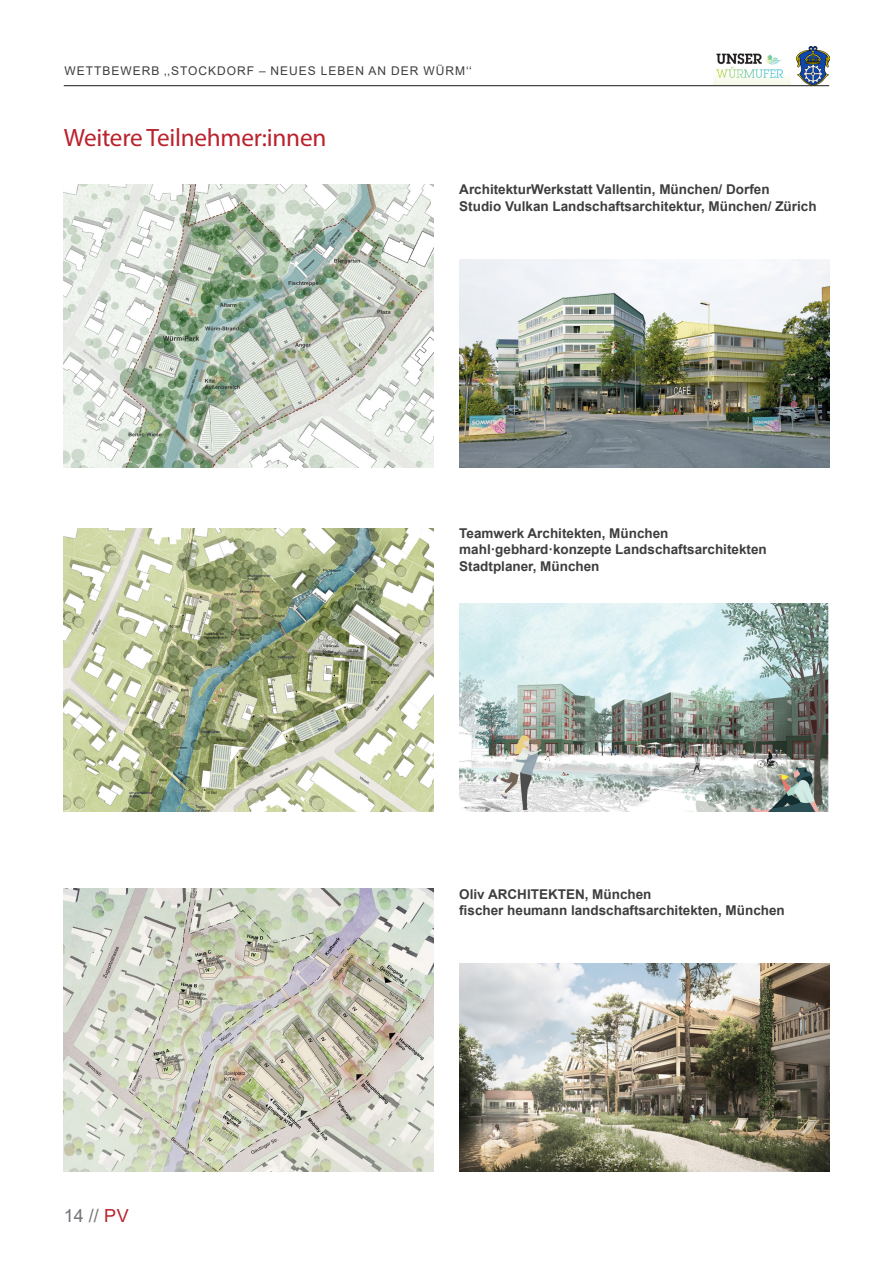
<style>
.page{position:relative;width:893px;height:1263px;background:#fff}
.page>*{position:absolute;margin:0;border:0;box-sizing:border-box;transform-origin:0 0}
.Überschrift2{font:25.2px "Myriad Pro";letter-spacing:-.01em;color:#ba222d}
.t1{font:18px "Arial";color:#727376}
.Unterschrift{font:700 13.5px "Arial";color:#3e3e3f}
.t2{font:12px "Arial";letter-spacing:.085em;color:#3e3e3f}
.s1{color:#ba222d}
</style>
<div class="page">
<hr style="left:64px;top:85px;width:765px;height:1px;background:#3e3e3f">
<img style="left:714px;top:53px;width:77px;height:31px">
<img style="left:796px;top:47px;width:33px;height:38px">
<img style="left:459px;top:259px;width:370px;height:208px">
<img style="left:459px;top:604px;width:370px;height:207px">
<img style="left:459px;top:964px;width:370px;height:208px">
<img style="left:64px;top:184px;width:370px;height:283px">
<img style="left:64px;top:528px;width:370px;height:283px">
<img style="left:64px;top:889px;width:370px;height:283px">
<p class="t2" style="left:64px;top:62px;width:409px">WETTBEWERB ‚‚STOCKDORF – NEUES LEBEN AN DER WÜRM‘‘</p>
<p class="Überschrift2" style="left:64px;top:122px;width:264px">Weitere Teilnehmer:innen</p>
<h2 class="t1" style="left:64px;top:1204px;width:66px">14 // <span class="s1">PV</span></h2>
<p class="Unterschrift" style="left:459px;top:180px;width:312px">ArchitekturWerkstatt Vallentin, München/ Dorfen</p>
<p class="Unterschrift" style="left:459px;top:196px;width:359px">Studio Vulkan Landschaftsarchitektur, München/ Zürich</p>
<p class="Unterschrift" style="left:459px;top:524px;width:211px">Teamwerk Architekten, München</p>
<p class="Unterschrift" style="left:459px;top:540px;width:309px">mahlꞏgebhardꞏkonzepte Landschaftsarchitekten</p>
<p class="Unterschrift" style="left:459px;top:556px;width:142px">Stadtplaner, München</p>
<p class="Unterschrift" style="left:459px;top:884px;width:194px">Oliv ARCHITEKTEN, München</p>
<p class="Unterschrift" style="left:459px;top:900px;width:327px">fischer heumann landschaftsarchitekten, München</p>
</div>
